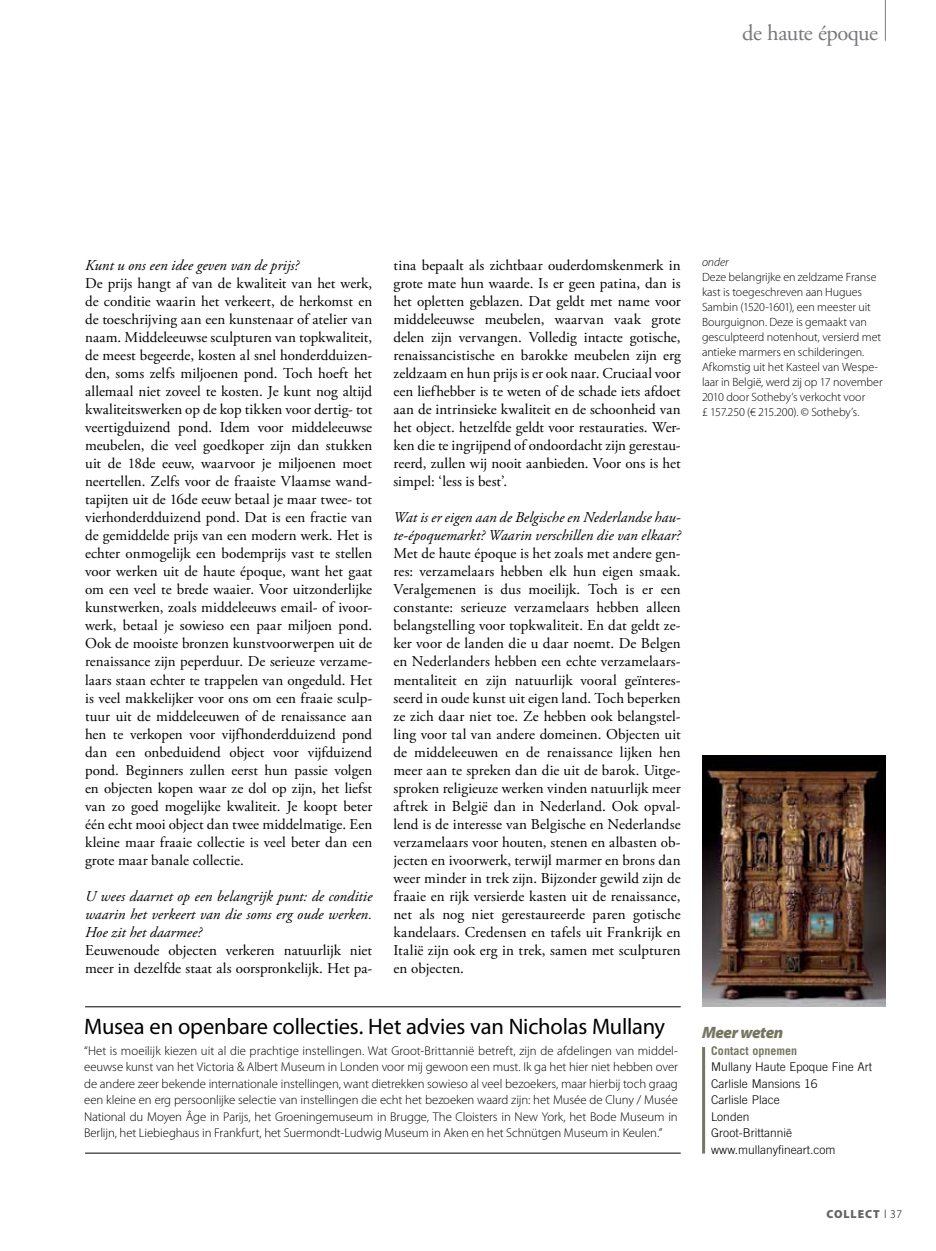
<style>
.page{position:relative;width:936px;height:1251px;background:#fff}
.page>*{position:absolute;margin:0;border:0;box-sizing:border-box;transform-origin:0 0}
.t1{font:22.5px "Myriad Pro";letter-spacing:-.01em;color:#000}
.t2{font:22.5px "Adobe Garamond Pro";letter-spacing:-.025em;color:#77787b}
.t3{font:italic 900 16.5px "Myriad Pro";letter-spacing:-.03em;color:#767662}
.t4{font:15px/18px "Adobe Garamond Pro";color:#000;text-align:justify}
.t5{font:italic 15px/18px "Adobe Garamond Pro";letter-spacing:.005em;color:#000;text-align:justify}
.t6{font:300 12.75px/16.5px "Myriad Pro";letter-spacing:-.01em;color:#000;text-align:justify}
.t7{font:300 12px/15px "Myriad Pro";letter-spacing:-.005em;color:#000}
.t8{font:300 12px/16.5px "Trade Gothic LT Std";color:#000}
.t9{font:700 12px "Trade Gothic LT Std";color:#767662}
.t10{font:italic 300 12px "Myriad Pro";letter-spacing:-.005em;color:#000}
.t11{font:900 11.7px "Myriad Pro";letter-spacing:.08em;color:#636466}
.s1{font-weight:300;color:#000}
</style>
<div class="page">
<hr style="left:884px;top:0;width:1px;height:41px;background:#77787b">
<hr style="left:702px;top:1046px;width:3px;height:107px;background:#767662">
<hr style="left:85px;top:1152px;width:595px;height:1px;background:#000">
<hr style="left:85px;top:1006px;width:595px;height:1px;background:#000">
<img style="left:702px;top:755px;width:183px;height:250px">
<h1 class="t2" style="left:742px;top:19px;width:137px">de haute époque</h1>
<p class="t5" style="left:85px;top:257px;width:215px">Kunt u ons een idee geven van de prijs?</p>
<p class="t4" style="left:85px;top:275px;width:289px">De prijs hangt af van de kwaliteit van het werk, de conditie waarin het verkeert, de herkomst en de toeschrijving aan een kunstenaar of atelier van naam. Middeleeuwse sculpturen van topkwaliteit, de meest begeerde, kosten al snel honderdduizen&shy;den, soms zelfs miljoenen pond. Toch hoeft het allemaal niet zoveel te kosten. Je kunt nog altijd kwaliteitswerken op de kop tikken voor dertig- tot veertigduizend pond. Idem voor middeleeuwse meubelen, die veel goedkoper zijn dan stukken uit de 18de eeuw, waarvoor je miljoenen moet neertellen. Zelfs voor de fraaiste Vlaamse wand&shy;tapijten uit de 16de eeuw betaal je maar twee- tot vierhonderdduizend pond. Dat is een fractie van de gemiddelde prijs van een modern werk. Het is echter onmogelijk een bodemprijs vast te stellen voor werken uit de haute époque, want het gaat om een veel te brede waaier. Voor uitzonderlijke kunstwerken, zoals middeleeuws email- of ivoor&shy;werk, betaal je sowieso een paar miljoen pond.<br>Ook de mooiste bronzen kunstvoorwerpen uit de renaissance zijn peperduur. De serieuze verzame&shy;laars staan echter te trappelen van ongeduld. Het is veel makkelijker voor ons om een fraaie sculp&shy;tuur uit de middeleeuwen of de renaissance aan hen te verkopen voor vijfhonderdduizend pond dan een onbeduidend object voor vijfduizend pond. Beginners zullen eerst hun passie volgen en objecten kopen waar ze dol op zijn, het liefst van zo goed mogelijke kwaliteit. Je koopt beter één echt mooi object dan twee middelmatige. Een kleine maar fraaie collectie is veel beter dan een grote maar banale collectie.</p>
<p class="t5" style="left:85px;top:887px;width:289px">U wees daarnet op een belangrijk punt: de conditie waarin het verkeert van die soms erg oude werken.<br>Hoe zit het daarmee?</p>
<p class="t4" style="left:85px;top:941px;width:289px">Eeuwenoude objecten verkeren natuurlijk niet meer in dezelfde staat als oorspronkelijk. Het pa-</p>
<p class="t4" style="left:393px;top:257px;width:289px">tina bepaalt als zichtbaar ouderdomskenmerk in grote mate hun waarde. Is er geen patina, dan is het opletten geblazen. Dat geldt met name voor middeleeuwse meubelen, waarvan vaak grote delen zijn vervangen. Volledig intacte gotische, renaissancistische en barokke meubelen zijn erg zeldzaam en hun prijs is er ook naar. Cruciaal voor een liefhebber is te weten of de schade iets afdoet aan de intrinsieke kwaliteit en de schoonheid van het object. hetzelfde geldt voor restauraties. Wer&shy;ken die te ingrijpend of ondoordacht zijn gerestau&shy;reerd, zullen wij nooit aanbieden. Voor ons is het simpel: ‘less is best’.</p>
<p class="t5" style="left:393px;top:509px;width:289px">Wat is er eigen aan de Belgische en Nederlandse hau&shy;te-époquemarkt? Waarin verschillen die van elkaar?</p>
<p class="t4" style="left:393px;top:545px;width:289px">Met de haute époque is het zoals met andere gen&shy;res: verzamelaars hebben elk hun eigen smaak.<br>Veralgemenen is dus moeilijk. Toch is er een constante: serieuze verzamelaars hebben alleen belangstelling voor topkwaliteit. En dat geldt ze&shy;ker voor de landen die u daar noemt. De Belgen en Nederlanders hebben een echte verzamelaars&shy;mentaliteit en zijn natuurlijk vooral geïnteres&shy;seerd in oude kunst uit eigen land. Toch beperken ze zich daar niet toe. Ze hebben ook belangstel&shy;ling voor tal van andere domeinen. Objecten uit de middeleeuwen en de renaissance lijken hen meer aan te spreken dan die uit de barok. Uitge&shy;sproken religieuze werken vinden natuurlijk meer aftrek in België dan in Nederland. Ook opval&shy;lend is de interesse van Belgische en Nederlandse verzamelaars voor houten, stenen en albasten ob&shy;jecten en ivoorwerk, terwijl marmer en brons dan weer minder in trek zijn. Bijzonder gewild zijn de fraaie en rijk versierde kasten uit de renaissance, net als nog niet gerestaureerde paren gotische kandelaars. Credensen en tafels uit Frankrijk en Italië zijn ook erg in trek, samen met sculpturen en objecten.</p>
<h1 class="t1" style="left:84px;top:1013px;width:582px">Musea en openbare collecties. Het advies van Nicholas Mullany</h1>
<p class="t6" style="left:84px;top:1041px;width:595px">“Het is moeilijk kiezen uit al die prachtige instellingen. Wat Groot-Brittannië betreft, zijn de afdelingen van middel&shy;eeuwse kunst van het Victoria &amp; Albert Museum in Londen voor mij gewoon een must. I k ga het hier niet hebben over de andere zeer bekende internationale instellingen, want dietrekken sowieso al veel bezoekers, maar hierbij toch graag een kleine en erg persoonlijke selectie van instellingen die echt het bezoeken waard zijn: het Musée de Cluny / Musée National du Moyen Âge in Parijs, het Groeningemuseum in Brugge, The Cloisters in New York, het Bode Museum in Berlijn, het Liebieghaus in Frankfurt, het Suermondt-Ludwig Museum in Aken en het Schnütgen Museum in Keulen.”</p>
<p class="t10" style="left:702px;top:255px;width:28px">onder</p>
<p class="t7" style="left:702px;top:269px;width:182px">Deze belangrijke en zeldzame Franse kast is toegeschreven aan Hugues Sambin (1520-1601), een meester uit Bourguignon. Deze is gemaakt van gesculpteerd notenhout, versierd met antieke marmers en schilderingen.<br>Afkomstig uit het Kasteel van Wespe&shy;laar in België, werd zij op 17 november 2010 door Sotheby’s verkocht voor<br>£ 157.250 (€ 215.200). © Sotheby’s.</p>
<p class="t3" style="left:702px;top:1022px;width:83px">Meer weten</p>
<p class="t9" style="left:711px;top:1042px;width:87px">Contact opnemen</p>
<p class="t8" style="left:711px;top:1058px;width:162px">Mullany Haute Epoque Fine Art<br>Carlisle Mansions 16<br>Carlisle Place<br>Londen<br>Groot-Brittannië www.mullanyfineart.com</p>
<p class="t11" style="left:826px;top:1207px;width:77px">COLLECT <span class="s1">l 37</span></p>
</div>
